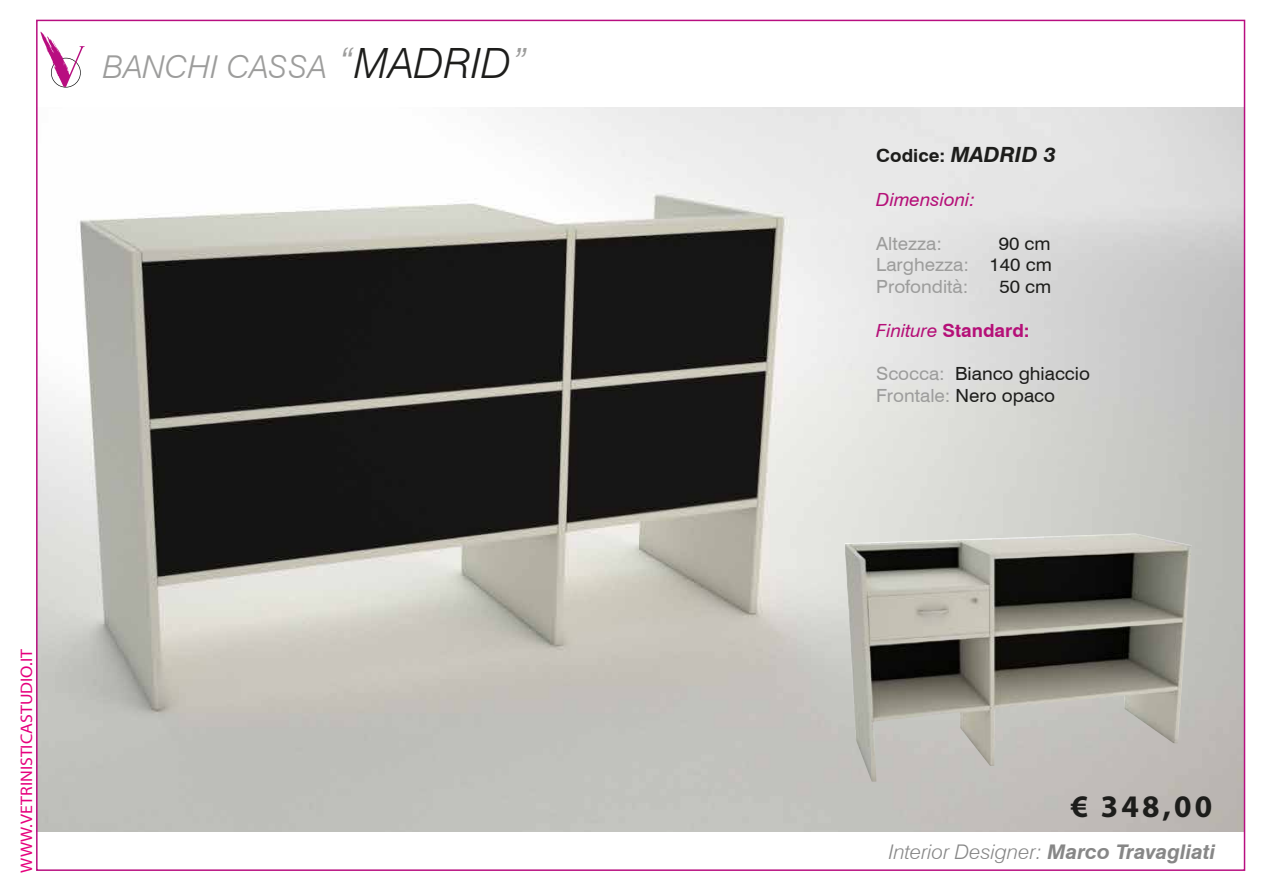
<style>
.page{position:relative;width:1263px;height:893px;background:#fff}
.page>*{position:absolute;margin:0;border:0;box-sizing:border-box;transform-origin:0 0}
.t1{font:italic 300 31.5px "Swiss 721 BT";color:#9d9d9c;scale:1.04 1}
.t2{font:700 31.5px "Myriad Pro";color:#1d1d1b}
.t3{font:italic 300 20.25px "Swiss 721 BT";color:#878787;scale:1.04 1}
.t4{font:18.15px/21.8px "Swiss 721 BT";color:#1d1d1b;scale:1.04 1}
.t5{font:18.15px/21.8px "Swiss 721 BT";color:#9d9d9c;text-align:justify;scale:1.04 1}
.t6{font:700 18.15px "Swiss 721 BT";color:#b51078;scale:1.04 1}
.t7{font:700 18.15px "Swiss 721 BT";color:#1d1d1b;scale:1.04 1}
.t8{font:italic 18.15px "Swiss 721 BT";color:#b51078;scale:1.04 1}
.t9{font:16.8px "Myriad Pro";color:#e6007d;scale:1.06 1}
.s1{font-size:41.7px}
.s2{font-size:41.7px;color:#1d1d1b}
.s3{font-style:italic;font-size:21px}
.s4{color:#1d1d1b}
.s5{font-weight:400;font-style:italic}
.s6{color:#9d9d9c}
.s7{font-weight:700}
</style>
<div class="page">
<img style="left:39px;top:107px;width:1203px;height:725px">
<img style="left:844px;top:533px;width:348px;height:249px">
<svg style="left:40px;top:32px;width:45px;height:56px"></svg>
<h1 class="t1" style="left:103px;top:47px;width:410px">BANCHI CASSA <span class="s1">“</span><span class="s2">MADRID</span><span class="s1">”</span></h1>
<p class="t9" style="left:16px;top:873px;width:212px;rotate:-90deg">WWW.VETRINISTICASTUDIO.IT</p>
<p class="t7" style="left:876px;top:145px;width:175px">Codice: <span class="s3">MADRID 3</span></p>
<p class="t8" style="left:876px;top:188px;width:97px">Dimensioni:</p>
<p class="t5" style="left:876px;top:232px;width:65px">Altezza:</p>
<p class="t5" style="left:876px;top:232px;width:170px;text-indent:123px"><span class="s4">90 cm </span>Larghezza: <span class="s4">140 cm </span>Profondità:</p>
<p class="t4" style="left:999px;top:276px;width:51px">50 cm</p>
<p class="t6" style="left:876px;top:319px;width:149px"><span class="s5">Finiture</span> Standard:</p>
<p class="t4" style="left:876px;top:363px;width:207px"><span class="s6">Scocca:</span> Bianco ghiaccio<br><span class="s6">Frontale:</span> Nero opaco</p>
<h1 class="t2" style="left:1071px;top:785px;width:143px">€ 348,00</h1>
<p class="t3" style="left:889px;top:840px;width:315px">Interior Designer: <span class="s7">Marco Travagliati</span></p>
</div>
